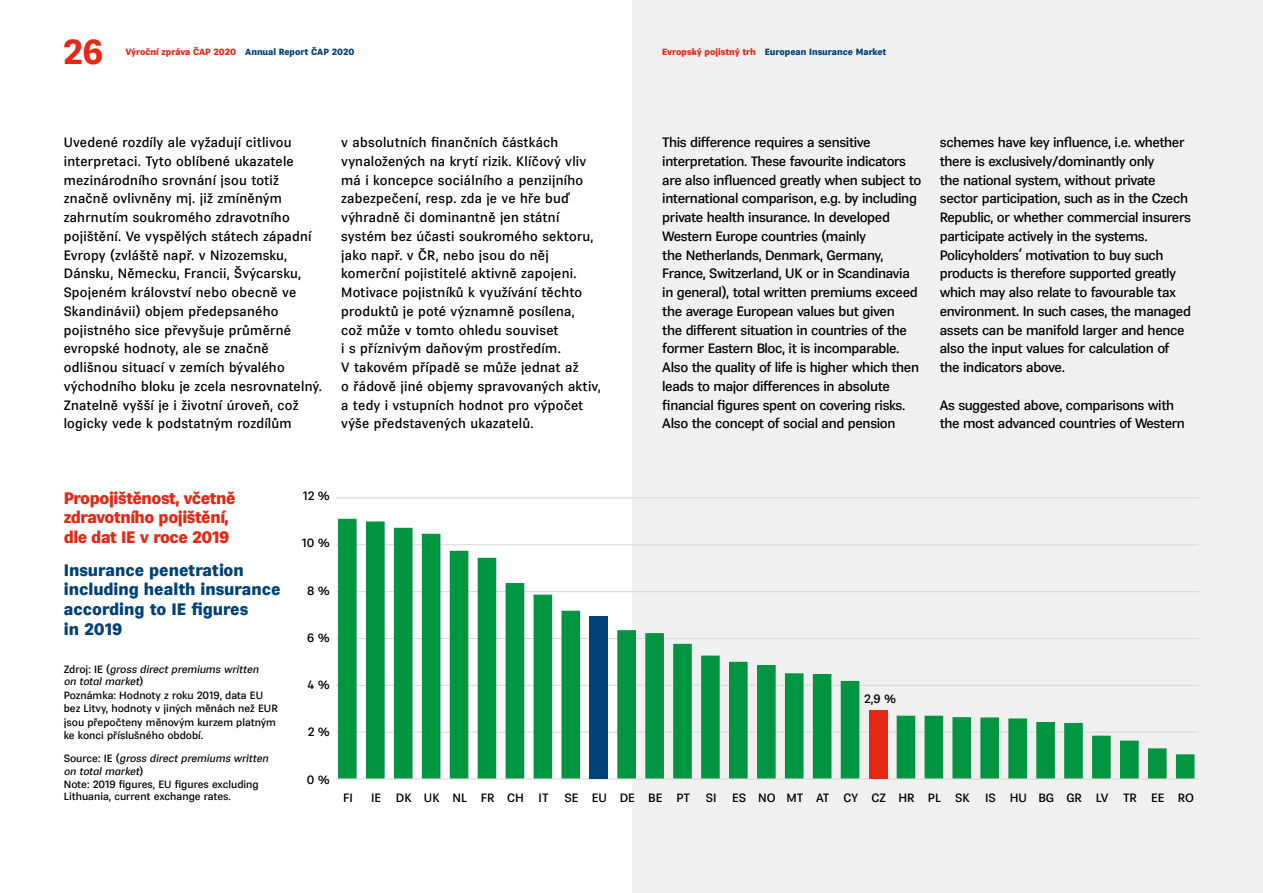
<style>
.page{position:relative;width:1263px;height:893px;background:#fff}
.page>*{position:absolute;margin:0;border:0;box-sizing:border-box;transform-origin:0 0}
.t1{font:700 34.5px "Vegan Superior RBO";color:#e52713}
.t2{font:700 16.5px/19.8px "Vegan Superior MBL";color:#004177}
.t3{font:700 16.5px/19.8px "Vegan Superior MBL";letter-spacing:-.025em;color:#e52713}
.t4{font:13.5px/18.8px "Vegan Superior MBL";letter-spacing:-.025em;color:#000}
.t5{font:13.5px/18.8px "Vegan Superior MBL";letter-spacing:.02em;color:#000}
.t6{font:12px "Vegan Superior MBL";color:#000}
.t7{font:10.5px/13.4px "Vegan Superior MBL";color:#000}
.t8{font:700 9px "Vegan Superior MBL";letter-spacing:-.005em;color:#004177}
.t9{font:700 9px "Vegan Superior MBL";color:#e52713}
.s1{color:#004177}
.s2{color:#e52713}
.s3{font-style:italic}
</style>
<div class="page">
<div style="left:632px;top:0;width:631px;height:893px;background:#f0f0f0"></div>
<hr style="left:336px;top:497px;width:862px;height:1px;background:#dadada">
<hr style="left:336px;top:591px;width:862px;height:1px;background:#dadada">
<hr style="left:336px;top:544px;width:862px;height:1px;background:#dadada">
<hr style="left:336px;top:685px;width:862px;height:1px;background:#dadada">
<hr style="left:336px;top:638px;width:862px;height:1px;background:#dadada">
<hr style="left:336px;top:732px;width:862px;height:1px;background:#dadada">
<hr style="left:336px;top:778px;width:862px;height:2px;background:#dadada">
<svg style="left:338px;top:519px;width:856px;height:259px"></svg>
<h1 class="t1" style="left:63px;top:32px;width:42px">26</h1>
<p class="t9" style="left:125px;top:46px;width:230px">Výroční zpráva ČAP 2020 <span class="s1">Annual Report ČAP 2020</span></p>
<p class="t8" style="left:662px;top:46px;width:226px"><span class="s2">Evropský pojistný trh</span> European Insurance Market</p>
<p class="t5" style="left:64px;top:133px;width:260px">Uvedené rozdíly ale vyžadují citlivou interpretaci. Tyto oblíbené ukazatele mezinárodního srovnání jsou totiž značně ovlivněny mj. již zmíněným zahrnutím soukromého zdravotního pojištění. Ve vyspělých státech západní Evropy (zvláště např. v Nizozemsku, Dánsku, Německu, Francii, Švýcarsku, Spojeném království nebo obecně ve Skandinávii) objem předepsaného pojistného sice převyšuje průměrné evropské hodnoty, ale se značně odlišnou situací v zemích bývalého východního bloku je zcela nesrovnatelný.<br>Znatelně vyšší je i životní úroveň, což logicky vede k podstatným rozdílům</p>
<p class="t5" style="left:341px;top:133px;width:261px">v absolutních finančních částkách vynaložených na krytí rizik. Klíčový vliv má i koncepce sociálního a penzijního zabezpečení, resp. zda je ve hře buď výhradně či dominantně jen státní systém bez účasti soukromého sektoru, jako např. v ČR, nebo jsou do něj komerční pojistitelé aktivně zapojeni.<br>Motivace pojistníků k využívání těchto produktů je poté významně posílena,<br>což může v tomto ohledu souviset<br>i s příznivým daňovým prostředím.<br>V takovém případě se může jednat až<br>o řádově jiné objemy spravovaných aktiv, a tedy i vstupních hodnot pro výpočet výše představených ukazatelů.</p>
<p class="t4" style="left:662px;top:133px;width:261px">This difference requires a sensitive interpretation. These favourite indicators are also influenced greatly when subject to international comparison, e.g. by including private health insurance. In developed Western Europe countries (mainly<br>the Netherlands, Denmark, Germany, France, Switzerland, UK or in Scandinavia in general), total written premiums exceed the average European values but given<br>the different situation in countries of the former Eastern Bloc, it is incomparable.<br>Also the quality of life is higher which then leads to major differences in absolute financial figures spent on covering risks.<br>Also the concept of social and pension</p>
<p class="t4" style="left:940px;top:133px;width:253px">schemes have key influence, i.e. whether there is exclusively/dominantly only<br>the national system, without private sector participation, such as in the Czech Republic, or whether commercial insurers participate actively in the systems.<br>Policyholders’ motivation to buy such products is therefore supported greatly which may also relate to favourable tax environment. In such cases, the managed assets can be manifold larger and hence also the input values for calculation of the indicators above.</p>
<p class="t4" style="left:940px;top:396px;width:247px">As suggested above, comparisons with the most advanced countries of Western</p>
<p class="t3" style="left:64px;top:488px;width:173px">Propojištěnost, včetně zdravotního pojištění, dle dat IE v roce 2019</p>
<p class="t2" style="left:64px;top:560px;width:218px">Insurance penetration including health insurance according to IE figures<br>in 2019</p>
<p class="t7" style="left:64px;top:662px;width:216px">Zdroj: IE (<span class="s3">gross direct premiums written<br>on total market</span>)<br>Poznámka: Hodnoty z roku 2019, data EU bez Litvy, hodnoty v jiných měnách než EUR jsou přepočteny měnovým kurzem platným ke konci příslušného období.</p>
<p class="t7" style="left:64px;top:752px;width:206px;line-height:12.6px">Source: IE (<span class="s3">gross direct premiums written on total market</span>)<br>Note: 2019 figures, EU figures excluding Lithuania, current exchange rates.</p>
<p class="t6" style="left:303px;top:489px;width:29px">12 %</p>
<p class="t6" style="left:302px;top:536px;width:30px">10 %</p>
<p class="t6" style="left:307px;top:583px;width:24px">8 %</p>
<p class="t6" style="left:307px;top:631px;width:24px">6 %</p>
<p class="t6" style="left:307px;top:678px;width:24px">4 %</p>
<p class="t6" style="left:308px;top:725px;width:24px">2 %</p>
<p class="t6" style="left:307px;top:772px;width:25px">0 %</p>
<p class="t6" style="left:864px;top:692px;width:34px">2,9 %</p>
<p class="t6" style="left:343px;top:791px;width:11px">FI</p>
<p class="t6" style="left:371px;top:791px;width:179px">IE DK UK NL FR CH IT</p>
<p class="t6" style="left:564px;top:791px;width:127px">SE EU DE BE PT</p>
<p class="t6" style="left:706px;top:791px;width:12px">SI</p>
<p class="t6" style="left:732px;top:791px;width:239px">ES NO MT AT CY CZ HR PL SK</p>
<p class="t6" style="left:985px;top:791px;width:210px">IS HU BG GR LV TR EE RO</p>
</div>
